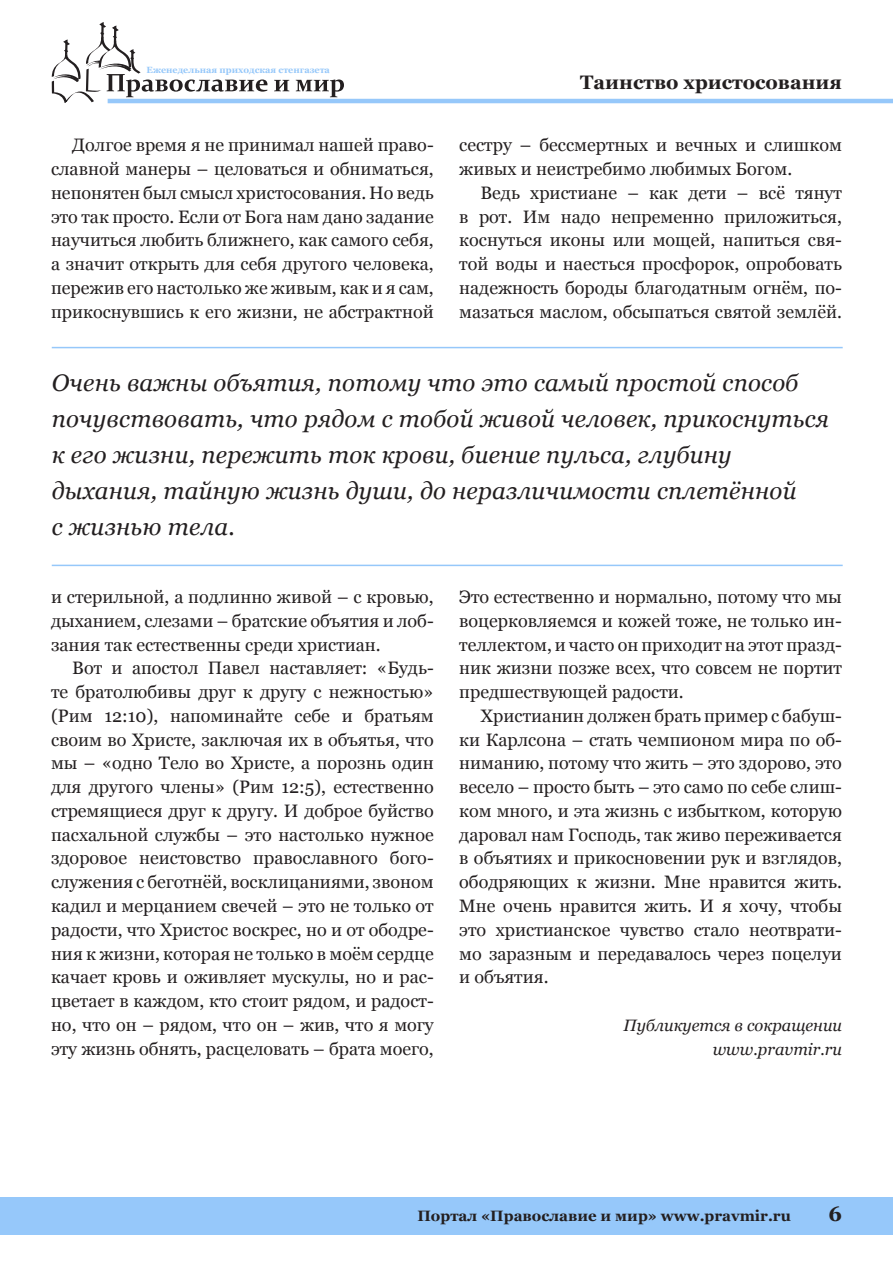
<style>
.page{position:relative;width:893px;height:1263px;background:#fff}
.page>*{position:absolute;margin:0;border:0;box-sizing:border-box;transform-origin:0 0}
.vrezka{font:italic 24px/36px "Georgia";letter-spacing:.01em;color:#231f20}
.t1{font:700 21px "Georgia";color:#231f20}
.kolontitul{font:700 19.5px "Georgia";color:#231f20}
.Text{font:18px/23.7px "Georgia";color:#231f20;text-align:justify}
.Bibliography{font:italic 16.5px/23.7px "Georgia";color:#231f20;text-align:right}
.t2{font:700 15px "Georgia";color:#231f20}
.t3{font:700 9px "Georgia";color:#96c8fa}
</style>
<div class="page">
<svg style="left:52px;top:22px;width:215px;height:81px"></svg>
<svg style="left:274px;top:80px;width:15px;height:11px"></svg>
<svg style="left:296px;top:79px;width:48px;height:18px"></svg>
<hr style="left:108px;top:99px;width:785px;height:4px;background:#96c8fa">
<div style="left:0;top:1197px;width:893px;height:37px;background:#96c8fa"></div>
<hr style="left:52px;top:347px;width:791px;height:1px;background:#96c8fa">
<hr style="left:52px;top:565px;width:791px;height:1px;background:#96c8fa">
<p class="t3" style="left:147px;top:64px;width:185px">Еженедельная приходская стенгазета</p>
<p class="Text" style="left:51px;top:134px;width:384px;text-indent:21px">Долгое время я не принимал нашей право&shy;славной манеры – целоваться и обниматься, непонятен был смысл христосования. Но ведь это так просто. Если от Бога нам дано задание научиться любить ближнего, как самого себя, а значит открыть для себя другого человека, пережив его настолько же живым, как и я сам, прикоснувшись к его жизни, не абстрактной</p>
<p class="kolontitul" style="left:580px;top:69px;width:263px">Таинство христосования</p>
<p class="Text" style="left:459px;top:134px;width:384px">сестру – бессмертных и вечных и слишком живых и неистребимо любимых Богом.</p>
<p class="Text" style="left:459px;top:181px;width:384px;text-indent:21px">Ведь христиане – как дети – всё тянут в рот. Им надо непременно приложиться, коснуться иконы или мощей, напиться свя&shy;той воды и наесться просфорок, опробовать надежность бороды благодатным огнём, по&shy;мазаться маслом, обсыпаться святой землёй.</p>
<p class="vrezka" style="left:52px;top:365px;width:779px">Очень важны объятия, потому что это самый простой способ почувствовать, что рядом с тобой живой человек, прикоснуться к его жизни, пережить ток крови, биение пульса, глубину дыхания, тайную жизнь души, до неразличимости сплетённой<br>с жизнью тела.</p>
<p class="Text" style="left:51px;top:585px;width:384px">и стерильной, а подлинно живой – с кровью, дыханием, слезами – братские объятия и лоб&shy;зания так естественны среди христиан.</p>
<p class="Text" style="left:51px;top:657px;width:384px;text-indent:21px">Вот и апостол Павел наставляет: «Будь&shy;те братолюбивы друг к другу с нежностью» (Рим 12:10), напоминайте себе и братьям своим во Христе, заключая их в объятья, что мы – «одно Тело во Христе, а порознь один для другого члены» (Рим 12:5), естественно стремящиеся друг к другу. И доброе буйство пасхальной службы – это настолько нужное здоровое неистовство православного бого&shy;служения с беготнёй, восклицаниями, звоном кадил и мерцанием свечей – это не только от радости, что Христос воскрес, но и от ободре&shy;ния к жизни, которая не только в моём сердце качает кровь и оживляет мускулы, но и рас&shy;цветает в каждом, кто стоит рядом, и радост&shy;но, что он – рядом, что он – жив, что я могу эту жизнь обнять, расцеловать – брата моего,</p>
<p class="Text" style="left:459px;top:585px;width:384px">Это естественно и нормально, потому что мы воцерковляемся и кожей тоже, не только ин&shy;теллектом, и часто он приходит на этот празд&shy;ник жизни позже всех, что совсем не портит предшествующей радости.</p>
<p class="Text" style="left:459px;top:704px;width:384px;text-indent:21px">Христианин должен брать пример с бабуш&shy;ки Карлсона – стать чемпионом мира по об&shy;ниманию, потому что жить – это здорово, это весело – просто быть – это само по себе слиш&shy;ком много, и эта жизнь с избытком, которую даровал нам Господь, так живо переживается в объятиях и прикосновении рук и взглядов, ободряющих к жизни. Мне нравится жить.<br>Мне очень нравится жить. И я хочу, чтобы это христианское чувство стало неотврати&shy;мо заразным и передавалось через поцелуи и объятия.</p>
<p class="Bibliography" style="left:623px;top:1013px;width:220px">Публикуется в сокращении www.pravmir.ru</p>
<p class="t2" style="left:417px;top:1206px;width:375px">Портал «Православие и мир» www.pravmir.ru</p>
<p class="t1" style="left:828px;top:1200px;width:15px">6</p>
</div>
